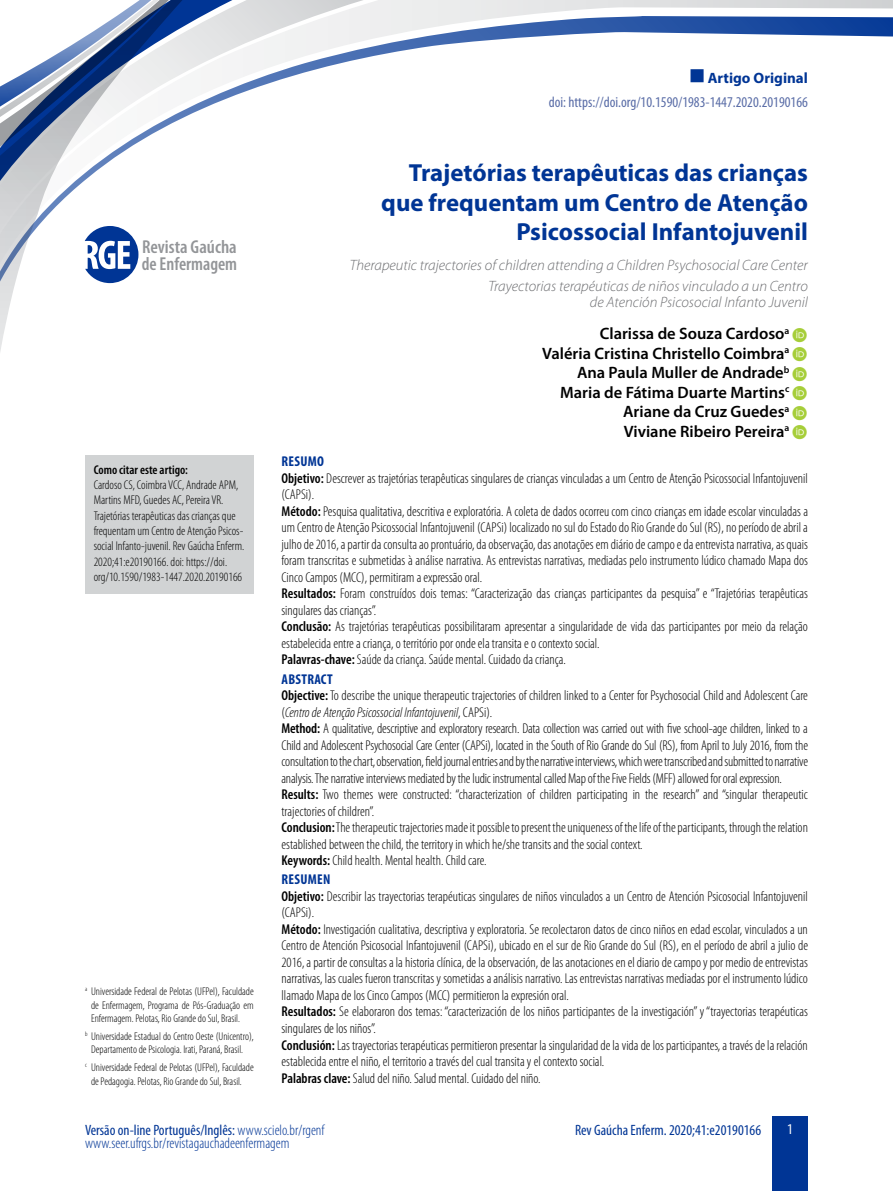
<style>
.page{position:relative;width:893px;height:1191px;background:#fff}
.page>*{position:absolute;margin:0;border:0;box-sizing:border-box;transform-origin:0 0}
.Título{font:700 24.75px/29.7px "Myriad Pro";color:#003595;text-align:right}
.t1{font:600 condensed 18.75px/16.6px "Myriad Pro";color:#939598}
.Autores{font:600 16.5px "Myriad Pro";color:#000}
.Títulos_Traduzidos{font:italic 300 15px/16.5px "Myriad Pro";color:#6d6e71;text-align:right}
.t2{font:condensed 15px "Myriad Pro";color:#003595}
.t3{font:condensed 15px "Myriad Pro";color:#5a6da7}
.t4{font:300 condensed 15px "Myriad Pro";color:#003595}
.t5{font:700 15px "Myriad Pro";color:#003595}
.t6{font:condensed 15px "Myriad Pro";color:#fff}
.Abstract2___Keywords{font:300 condensed 14.25px/16.5px "Myriad Pro";color:#000}
.Abstract1{font:700 condensed 14.25px "Myriad Pro";letter-spacing:.02em;color:#003595}
.como_citar_texto{font:300 condensed 12.75px/15.3px "Myriad Pro";color:#000}
.como_citar_título{font:600 condensed 12.75px "Myriad Pro";color:#000}
.t7{font:300 condensed 11.25px/13.5px "Myriad Pro";color:#000;text-align:center}
.s1{font-weight:600}
.s2{font-style:italic}
.s3{font-weight:300}
</style>
<div class="page">
<svg style="left:202px;top:0;width:691px;height:109px"></svg>
<svg style="left:0;top:0;width:202px;height:352px"></svg>
<div style="left:772px;top:1116px;width:36px;height:75px;background:#003595"></div>
<svg style="left:85px;top:226px;width:53px;height:57px"></svg>
<div style="left:85px;top:455px;width:168px;height:138px;background:#d1d3d4"></div>
<svg style="left:691px;top:69px;width:13px;height:14px"></svg>
<p class="t5" style="left:708px;top:68px;width:102px">Artigo Original</p>
<h2 class="t1" style="left:142px;top:239px;width:97px">Revista Gaúcha de Enfermagem</h2>
<p class="como_citar_título" style="left:94px;top:462px;width:96px">Como citar este artigo:</p>
<p class="como_citar_texto" style="left:94px;top:477px;width:152px">Cardoso CS, Coimbra VCC, Andrade APM, Martins MFD, Guedes AC, Pereira VR.<br>Trajetórias terapêuticas das crianças que frequentam um Centro de Atenção Psicos&shy;social Infanto-juvenil. Rev Gaúcha Enferm.<br>2020;41:e20190166. doi: https://doi. org/10.1590/1983-1447.2020.20190166</p>
<p class="t7" style="left:91px;top:984px;width:164px;text-align:justify;text-indent:-6px"><sup>a</sup> Universidade Federal de Pelotas (UFPel), Faculdade de Enfermagem, Programa de Pós-Graduação em Enfermagem. Pelotas, Rio Grande do Sul, Brasil.</p>
<p class="t7" style="left:85px;top:1029px;width:170px"><sup>b</sup> Universidade Estadual do Centro Oeste (Unicentro),<br>Departamento de Psicologia. Irati, Paraná, Brasil.</p>
<p class="t7" style="left:85px;top:1060px;width:170px"><sup>c</sup> Universidade Federal de Pelotas (UFPel), Faculdade de Pedagogia. Pelotas, Rio Grande do Sul, Brasil.</p>
<p class="t3" style="left:549px;top:93px;width:261px">doi: https://doi.org/10.1590/1983-1447.2020.20190166</p>
<p class="Título" style="left:381px;top:157px;width:428px">Trajetórias terapêuticas das crianças que frequentam um Centro de Atenção<br>Psicossocial Infantojuvenil</p>
<p class="Títulos_Traduzidos" style="left:350px;top:256px;width:460px">Therapeutic trajectories of children attending a Children Psychosocial Care Center</p>
<p class="Títulos_Traduzidos" style="left:488px;top:277px;width:321px">Trayectorias terapéuticas de niños vinculado a un Centro de Atención Psicosocial Infanto Juvenil</p>
<p class="Autores" style="left:600px;top:323px;width:191px">Clarissa de Souza Cardoso<sup>a</sup></p>
<p class="Autores" style="left:542px;top:343px;width:249px">Valéria Cristina Christello Coimbra<sup>a</sup></p>
<p class="Autores" style="left:577px;top:362px;width:214px">Ana Paula Muller de Andrade<sup>b</sup></p>
<p class="Autores" style="left:560px;top:382px;width:231px">Maria de Fátima Duarte Martins<sup>c</sup></p>
<p class="Autores" style="left:623px;top:401px;width:168px">Ariane da Cruz Guedes<sup>a</sup></p>
<p class="Autores" style="left:624px;top:421px;width:167px">Viviane Ribeiro Pereira<sup>a</sup></p>
<p class="Abstract1" style="left:282px;top:454px;width:44px">RESUMO</p>
<p class="Abstract2___Keywords" style="left:281px;top:470px;width:528px"><span class="s1">Objetivo:</span> Descrever as trajetórias terapêuticas singulares de crianças vinculadas a um Centro de Atenção Psicossocial Infantojuvenil (CAPSi).</p>
<p class="Abstract2___Keywords" style="left:281px;top:503px;width:528px;text-align:justify"><span class="s1">Método:</span> Pesquisa qualitativa, descritiva e exploratória. A coleta de dados ocorreu com cinco crianças em idade escolar vinculadas a um Centro de Atenção Psicossocial Infantojuvenil (CAPSi) localizado no sul do Estado do Rio Grande do Sul (RS), no período de abril a julho de 2016, a partir da consulta ao prontuário, da observação, das anotações em diário de campo e da entrevista narrativa, as quais foram transcritas e submetidas à análise narrativa. As entrevistas narrativas, mediadas pelo instrumento lúdico chamado Mapa dos Cinco Campos (MCC), permitiram a expressão oral.</p>
<p class="Abstract2___Keywords" style="left:281px;top:585px;width:528px"><span class="s1">Resultados:</span> Foram construídos dois temas: “Caracterização das crianças participantes da pesquisa” e “Trajetórias terapêuticas singulares das crianças”.</p>
<p class="Abstract2___Keywords" style="left:281px;top:618px;width:528px"><span class="s1">Conclusão:</span> As trajetórias terapêuticas possibilitaram apresentar a singularidade de vida das participantes por meio da relação estabelecida entre a criança, o território por onde ela transita e o contexto social.</p>
<p class="Abstract2___Keywords" style="left:281px;top:651px;width:286px"><span class="s1">Palavras-chave:</span> Saúde da criança. Saúde mental. Cuidado da criança.</p>
<p class="Abstract1" style="left:282px;top:671px;width:53px">ABSTRACT</p>
<p class="Abstract2___Keywords" style="left:281px;top:687px;width:528px"><span class="s1">Objective:</span> To describe the unique therapeutic trajectories of children linked to a Center for Psychosocial Child and Adolescent Care (<span class="s2">Centro de Atenção Psicossocial Infantojuvenil</span>, CAPSi).</p>
<p class="Abstract2___Keywords" style="left:281px;top:720px;width:528px;text-align:justify"><span class="s1">Method:</span> A qualitative, descriptive and exploratory research. Data collection was carried out with five school-age children, linked to a Child and Adolescent Psychosocial Care Center (CAPSi), located in the South of Rio Grande do Sul (RS), from April to July 2016, from the consultation to the chart, observation, field journal entries and by the narrative interviews, which were transcribed and submitted to narrative analysis. The narrative interviews mediated by the ludic instrumental called Map of the Five Fields (MFF) allowed for oral expression.</p>
<p class="Abstract2___Keywords" style="left:281px;top:786px;width:528px"><span class="s1">Results:</span> Two themes were constructed: “characterization of children participating in the research” and “singular therapeutic trajectories of children”.</p>
<p class="Abstract2___Keywords" style="left:281px;top:819px;width:528px"><span class="s1">Conclusion:</span> The therapeutic trajectories made it possible to present the uniqueness of the life of the participants, through the relation established between the child, the territory in which he/she transits and the social context.</p>
<p class="Abstract2___Keywords" style="left:281px;top:852px;width:207px"><span class="s1">Keywords:</span> Child health. Mental health. Child care.</p>
<p class="Abstract1" style="left:282px;top:872px;width:50px">RESUMEN</p>
<p class="Abstract2___Keywords" style="left:281px;top:888px;width:528px"><span class="s1">Objetivo:</span> Describir las trayectorias terapéuticas singulares de niños vinculados a un Centro de Atención Psicosocial Infantojuvenil (CAPSi).</p>
<p class="Abstract2___Keywords" style="left:281px;top:921px;width:528px;text-align:justify"><span class="s1">Método:</span> Investigación cualitativa, descriptiva y exploratoria. Se recolectaron datos de cinco niños en edad escolar, vinculados a un Centro de Atención Psicosocial Infantojuvenil (CAPSi), ubicado en el sur de Rio Grande do Sul (RS), en el período de abril a julio de 2016, a partir de consultas a la historia clínica, de la observación, de las anotaciones en el diario de campo y por medio de entrevistas narrativas, las cuales fueron transcritas y sometidas a análisis narrativo. Las entrevistas narrativas mediadas por el instrumento lúdico llamado Mapa de los Cinco Campos (MCC) permitieron la expresión oral.</p>
<p class="Abstract2___Keywords" style="left:281px;top:1003px;width:528px"><span class="s1">Resultados:</span> Se elaboraron dos temas: “caracterización de los niños participantes de la investigación” y “trayectorias terapéuticas singulares de los niños”.</p>
<p class="Abstract2___Keywords" style="left:281px;top:1036px;width:528px"><span class="s1">Conclusión:</span> Las trayectorias terapéuticas permitieron presentar la singularidad de la vida de los participantes, a través de la relación establecida entre el niño, el territorio a través del cual transita y el contexto social.</p>
<p class="Abstract2___Keywords" style="left:281px;top:1069px;width:260px"><span class="s1">Palabras clave:</span> Salud del niño. Salud mental. Cuidado del niño.</p>
<p class="t2" style="left:85px;top:1121px;width:241px">Versão on-line Português/Inglês: <span class="s3">www.scielo.br/rgenf</span></p>
<p class="t4" style="left:85px;top:1134px;width:206px">www.seer.ufrgs.br/revistagauchadeenfermagem</p>
<p class="t2" style="left:575px;top:1121px;width:188px">Rev Gaúcha Enferm. 2020;41:e20190166</p>
<p class="t6" style="left:787px;top:1120px;width:7px">1</p>
</div>
